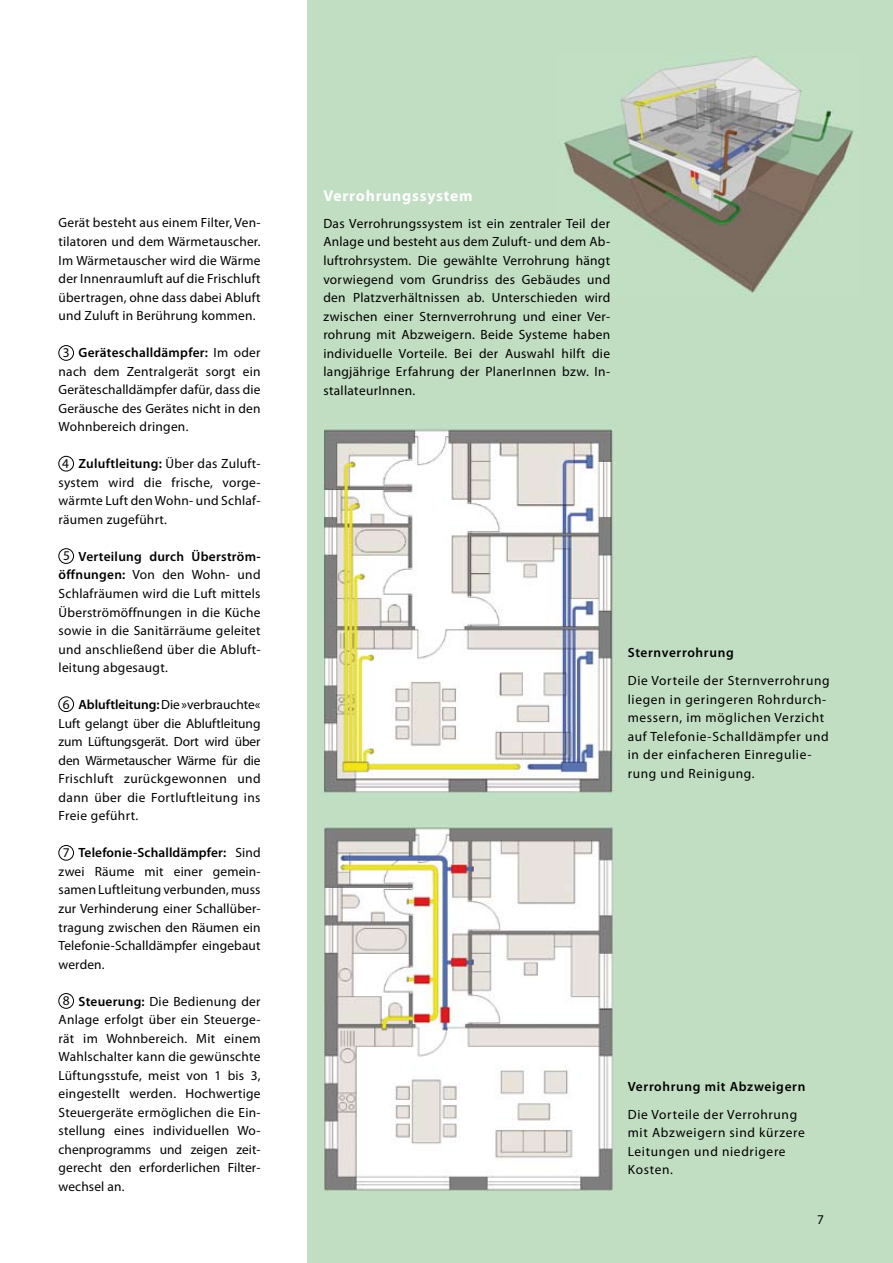
<style>
.page{position:relative;width:893px;height:1263px;background:#fff}
.page>*{position:absolute;margin:0;border:0;box-sizing:border-box;transform-origin:0 0}
.t1{font:700 15.6px "Myriad Pro";letter-spacing:.05em;color:#fff}
.t2{font:13.35px/18.6px "Myriad Pro";letter-spacing:.025em;color:#000;text-align:justify}
.t3{font:13.35px/18.6px "Myriad Pro";letter-spacing:.05em;color:#000}
.t4{font:600 13.35px "Myriad Pro";letter-spacing:.05em;color:#000}
.s1{font-weight:600}
</style>
<div class="page">
<div style="left:308px;top:0;width:585px;height:1263px;background:#c1dec2"></div>
<img style="left:324px;top:429px;width:290px;height:364px">
<img style="left:323px;top:826px;width:291px;height:366px">
<img style="left:563px;top:56px;width:290px;height:237px">
<div style="left:59px;top:345px;width:15px;height:15px;border:1px solid #000;border-radius:50%"></div>
<div style="left:59px;top:456px;width:15px;height:15px;border:1px solid #000;border-radius:50%"></div>
<div style="left:59px;top:548px;width:15px;height:16px;border:1px solid #000;border-radius:50%"></div>
<div style="left:59px;top:697px;width:15px;height:15px;border:1px solid #000;border-radius:50%"></div>
<div style="left:59px;top:845px;width:15px;height:15px;border:1px solid #000;border-radius:50%"></div>
<div style="left:59px;top:993px;width:15px;height:15px;border:1px solid #000;border-radius:50%"></div>
<p class="t2" style="left:59px;top:213px;width:203px">Gerät besteht aus einem Filter, Ven&shy;tilatoren und dem Wärmetauscher.<br>Im Wärmetauscher wird die Wärme der Innenraumluft auf die Frischluft übertragen, ohne dass dabei Abluft und Zuluft in Berührung kommen.</p>
<p class="t2" style="left:59px;top:343px;width:203px;text-indent:20px"><span class="s1">Geräteschalldämpfer:</span> Im oder nach dem Zentralgerät sorgt ein Geräteschalldämpfer dafür, dass die Geräusche des Gerätes nicht in den Wohnbereich dringen.</p>
<p class="t2" style="left:59px;top:454px;width:203px;text-indent:20px"><span class="s1">Zuluftleitung:</span> Über das Zuluft&shy;system wird die frische, vorge&shy;wärmte Luft den Wohn- und Schlaf&shy;räumen zugeführt.</p>
<p class="t2" style="left:59px;top:547px;width:203px;text-indent:20px"><span class="s1">Verteilung durch Überström&shy;öffnungen:</span> Von den Wohn- und Schlafräumen wird die Luft mittels Überströmöffnungen in die Küche sowie in die Sanitärräume geleitet und anschließend über die Abluft&shy;leitung abgesaugt.</p>
<p class="t2" style="left:59px;top:695px;width:203px;text-indent:20px"><span class="s1">Abluftleitung:</span> Die »verbrauchte« Luft gelangt über die Abluftleitung zum Lüftungsgerät. Dort wird über den Wärmetauscher Wärme für die Frischluft zurückgewonnen und dann über die Fortluftleitung ins Freie geführt.</p>
<p class="t2" style="left:59px;top:843px;width:203px;text-indent:20px"><span class="s1">Telefonie-Schalldämpfer:</span> Sind zwei Räume mit einer gemein&shy;samen Luftleitung verbunden, muss zur Verhinderung einer Schallüber&shy;tragung zwischen den Räumen ein Telefonie-Schalldämpfer eingebaut werden.</p>
<p class="t2" style="left:59px;top:991px;width:203px;text-indent:20px"><span class="s1">Steuerung:</span> Die Bedienung der Anlage erfolgt über ein Steuerge&shy;rät im Wohnbereich. Mit einem Wahlschalter kann die gewünschte Lüftungsstufe, meist von 1 bis 3, eingestellt werden. Hochwertige Steuergeräte ermöglichen die Ein&shy;stellung eines individuellen Wo&shy;chenprogramms und zeigen zeit&shy;gerecht den erforderlichen Filter&shy;wechsel an.</p>
<p class="t2" style="left:63px;top:343px;width:8px">3</p>
<p class="t2" style="left:62px;top:454px;width:8px">4</p>
<p class="t2" style="left:63px;top:546px;width:8px">5</p>
<p class="t2" style="left:63px;top:694px;width:8px">6</p>
<p class="t2" style="left:63px;top:843px;width:8px">7</p>
<p class="t2" style="left:63px;top:991px;width:8px">8</p>
<p class="t1" style="left:323px;top:185px;width:151px">Verrohrungssystem</p>
<p class="t2" style="left:323px;top:214px;width:288px">Das Verrohrungssystem ist ein zentraler Teil der Anlage und besteht aus dem Zuluft- und dem Ab&shy;luftrohrsystem. Die gewählte Verrohrung hängt vorwiegend vom Grundriss des Gebäudes und den Platzverhältnissen ab. Unterschieden wird zwischen einer Sternverrohrung und einer Ver&shy;rohrung mit Abzweigern. Beide Systeme haben individuelle Vorteile. Bei der Auswahl hilft die langjährige Erfahrung der PlanerInnen bzw. In&shy;stallateurInnen.</p>
<p class="t4" style="left:628px;top:644px;width:107px">Sternverrohrung</p>
<p class="t3" style="left:628px;top:671px;width:203px">Die Vorteile der Sternverrohrung liegen in geringeren Rohrdurch&shy;messern, im möglichen Verzicht auf Telefonie-Schalldämpfer und in der einfacheren Einregulie&shy;rung und Reinigung.</p>
<p class="t4" style="left:628px;top:1078px;width:179px">Verrohrung mit Abzweigern</p>
<p class="t3" style="left:628px;top:1105px;width:179px">Die Vorteile der Verrohrung mit Abzweigern sind kürzere<br>Leitungen und niedrigere<br>Kosten.</p>
<p class="t2" style="left:817px;top:1210px;width:8px">7</p>
</div>
